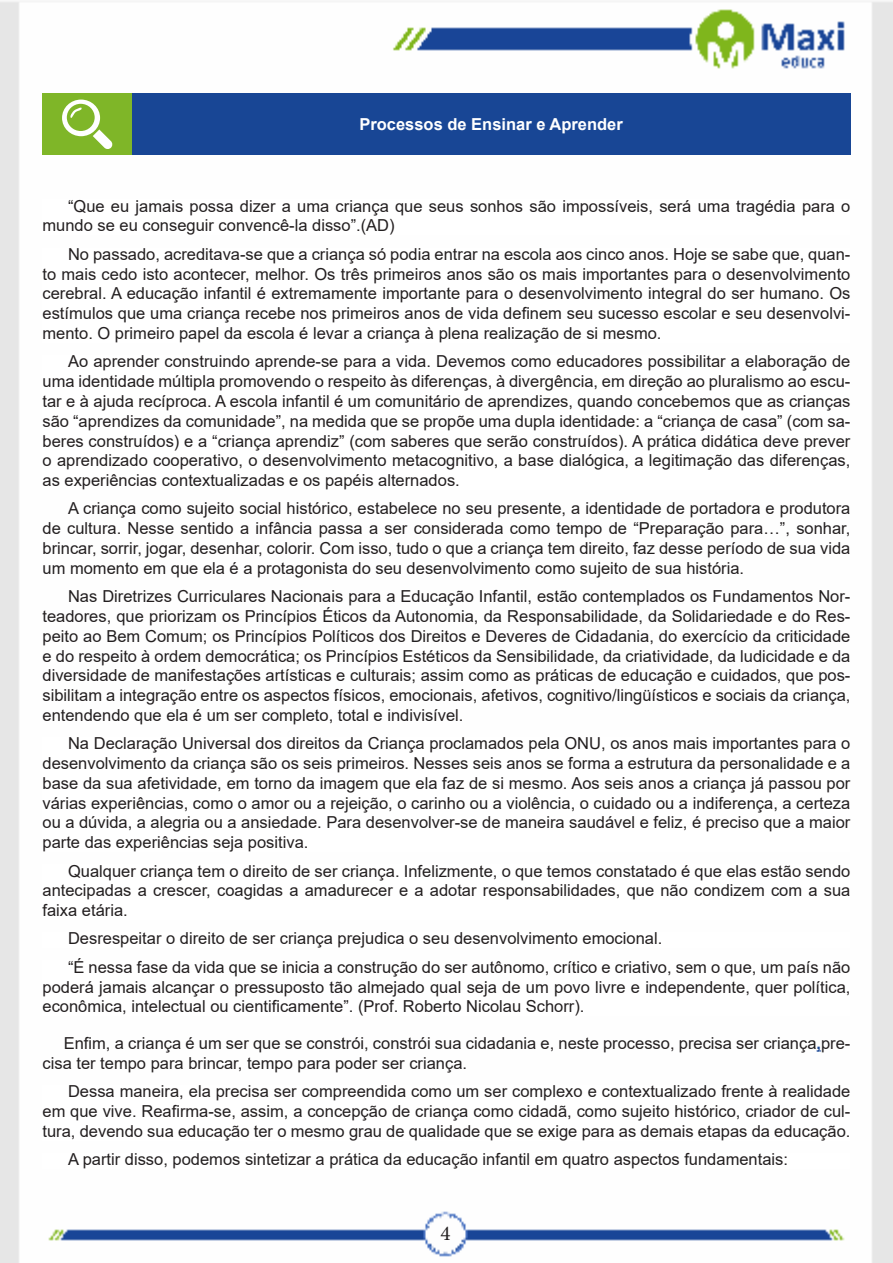
<style>
.page{position:relative;width:893px;height:1263px;background:#fff}
.page>*{position:absolute;margin:0;border:0;box-sizing:border-box;transform-origin:0 0}
.t1{font:21px "Minion Pro";color:#231f20}
.Normal__Web{font:16.5px/19.8px "Arial";color:#231f20;text-align:justify}
.Texto{font:16.5px/19.8px "Arial";color:#231f20}
.Titulo_de_Caixa{font:700 16.5px "Arial";color:#fff}
.s1{font-weight:700;color:#184695}
</style>
<div class="page">
<img style="left:0;top:1px;width:893px;height:1262px">
<div style="left:43px;top:200px;width:807px;height:35px;background:#fff"></div>
<div style="left:43px;top:248px;width:807px;height:94px;background:#fff"></div>
<div style="left:43px;top:355px;width:807px;height:135px;background:#fff"></div>
<div style="left:43px;top:737px;width:807px;height:115px;background:#fff"></div>
<div style="left:43px;top:864px;width:807px;height:56px;background:#fff"></div>
<div style="left:43px;top:932px;width:807px;height:16px;background:#fff"></div>
<div style="left:43px;top:961px;width:807px;height:55px;background:#fff"></div>
<div style="left:43px;top:1085px;width:807px;height:55px;background:#fff"></div>
<div style="left:43px;top:1153px;width:807px;height:16px;background:#fff"></div>
<div style="left:43px;top:94px;width:89px;height:61px;background:#7fb628"></div>
<div style="left:132px;top:94px;width:718px;height:61px;background:#184695"></div>
<svg style="left:62px;top:100px;width:51px;height:49px"></svg>
<p class="Titulo_de_Caixa" style="left:359px;top:113px;width:265px">Processos de Ensinar e Aprender</p>
<p class="Normal__Web" style="left:43px;top:196px;width:809px;text-indent:26px">“Que eu jamais possa dizer a uma criança que seus sonhos são impossíveis, será uma tragédia para o mundo se eu conseguir convencê-la disso”.(AD)</p>
<p class="Normal__Web" style="left:43px;top:244px;width:809px;text-indent:26px">No passado, acreditava-se que a criança só podia entrar na escola aos cinco anos. Hoje se sabe que, quan&shy;to mais cedo isto acontecer, melhor. Os três primeiros anos são os mais importantes para o desenvolvimento cerebral. A educação infantil é extremamente importante para o desenvolvimento integral do ser humano. Os estímulos que uma criança recebe nos primeiros anos de vida definem seu sucesso escolar e seu desenvolvi&shy;mento. O primeiro papel da escola é levar a criança à plena realização de si mesmo.</p>
<p class="Normal__Web" style="left:43px;top:351px;width:809px;text-indent:26px">Ao aprender construindo aprende-se para a vida. Devemos como educadores possibilitar a elaboração de uma identidade múltipla promovendo o respeito às diferenças, à divergência, em direção ao pluralismo ao escu&shy;tar e à ajuda recíproca. A escola infantil é um comunitário de aprendizes, quando concebemos que as crianças são “aprendizes da comunidade”, na medida que se propõe uma dupla identidade: a “criança de casa” (com sa&shy;beres construídos) e a “criança aprendiz” (com saberes que serão construídos). A prática didática deve prever o aprendizado cooperativo, o desenvolvimento metacognitivo, a base dialógica, a legitimação das diferenças, as experiências contextualizadas e os papéis alternados.</p>
<p class="Normal__Web" style="left:43px;top:499px;width:809px;text-indent:26px">A criança como sujeito social histórico, estabelece no seu presente, a identidade de portadora e produtora de cultura. Nesse sentido a infância passa a ser considerada como tempo de “Preparação para…”, sonhar, brincar, sorrir, jogar, desenhar, colorir. Com isso, tudo o que a criança tem direito, faz desse período de sua vida um momento em que ela é a protagonista do seu desenvolvimento como sujeito de sua história.</p>
<p class="Normal__Web" style="left:43px;top:586px;width:809px;text-indent:26px">Nas Diretrizes Curriculares Nacionais para a Educação Infantil, estão contemplados os Fundamentos Nor&shy;teadores, que priorizam os Princípios Éticos da Autonomia, da Responsabilidade, da Solidariedade e do Res&shy;peito ao Bem Comum; os Princípios Políticos dos Direitos e Deveres de Cidadania, do exercício da criticidade e do respeito à ordem democrática; os Princípios Estéticos da Sensibilidade, da criatividade, da ludicidade e da diversidade de manifestações artísticas e culturais; assim como as práticas de educação e cuidados, que pos&shy;sibilitam a integração entre os aspectos físicos, emocionais, afetivos, cognitivo/lingüísticos e sociais da criança, entendendo que ela é um ser completo, total e indivisível.</p>
<p class="Normal__Web" style="left:43px;top:733px;width:809px;text-indent:26px">Na Declaração Universal dos direitos da Criança proclamados pela ONU, os anos mais importantes para o desenvolvimento da criança são os seis primeiros. Nesses seis anos se forma a estrutura da personalidade e a base da sua afetividade, em torno da imagem que ela faz de si mesmo. Aos seis anos a criança já passou por várias experiências, como o amor ou a rejeição, o carinho ou a violência, o cuidado ou a indiferença, a certeza ou a dúvida, a alegria ou a ansiedade. Para desenvolver-se de maneira saudável e feliz, é preciso que a maior parte das experiências seja positiva.</p>
<p class="Normal__Web" style="left:43px;top:861px;width:809px;text-indent:26px">Qualquer criança tem o direito de ser criança. Infelizmente, o que temos constatado é que elas estão sendo antecipadas a crescer, coagidas a amadurecer e a adotar responsabilidades, que não condizem com a sua faixa etária.</p>
<p class="Normal__Web" style="left:68px;top:929px;width:596px">Desrespeitar o direito de ser criança prejudica o seu desenvolvimento emocional.</p>
<p class="Normal__Web" style="left:43px;top:957px;width:809px;text-indent:26px">“É nessa fase da vida que se inicia a construção do ser autônomo, crítico e criativo, sem o que, um país não poderá jamais alcançar o pressuposto tão almejado qual seja de um povo livre e independente, quer política, econômica, intelectual ou cientificamente”. (Prof. Roberto Nicolau Schorr).</p>
<p class="Texto" style="left:43px;top:1033px;width:809px;text-indent:21px">Enfim, a criança é um ser que se constrói, constrói sua cidadania e, neste processo, precisa ser criança<span class="s1">,</span>pre&shy;cisa ter tempo para brincar, tempo para poder ser criança.</p>
<p class="Normal__Web" style="left:43px;top:1081px;width:809px;text-indent:26px">Dessa maneira, ela precisa ser compreendida como um ser complexo e contextualizado frente à realidade em que vive. Reafirma-se, assim, a concepção de criança como cidadã, como sujeito histórico, criador de cul&shy;tura, devendo sua educação ter o mesmo grau de qualidade que se exige para as demais etapas da educação.</p>
<p class="Normal__Web" style="left:68px;top:1149px;width:721px">A partir disso, podemos sintetizar a prática da educação infantil em quatro aspectos fundamentais:</p>
<p class="t1" style="left:440px;top:1219px;width:12px">4</p>
</div>
